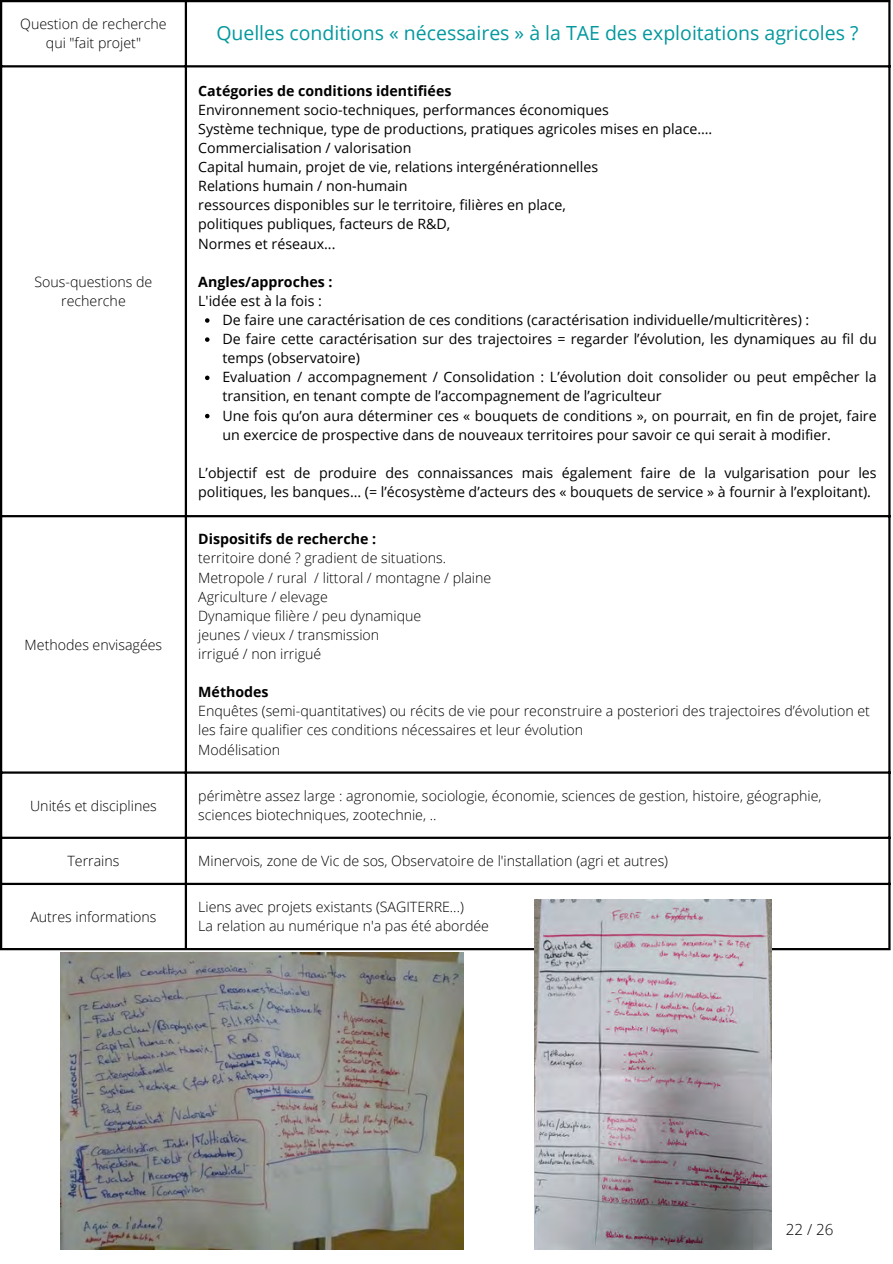
<style>
.page{position:relative;width:893px;height:1264px;background:#fff}
.page>*{position:absolute;margin:0;border:0;box-sizing:border-box;transform-origin:0 0}
.t1{font:19.5px "Open Sans";color:#03989e}
.t2{font:300 15.15px "Open Sans";color:#000}
.t3{font:14.25px/19px "Open Sans";color:#000}
.t4{font:300 14.25px/19px "Open Sans";color:#000;text-align:center}
.t5{font:700 14.25px "Open Sans";color:#000}
</style>
<div class="page">
<svg style="left:205px;top:318px;width:4px;height:5px"></svg>
<svg style="left:205px;top:337px;width:4px;height:5px"></svg>
<svg style="left:205px;top:375px;width:4px;height:5px"></svg>
<svg style="left:205px;top:414px;width:4px;height:4px"></svg>
<hr style="left:0;top:2px;width:2px;height:946px;background:#000">
<hr style="left:185px;top:2px;width:2px;height:946px;background:#000">
<hr style="left:888px;top:2px;width:2px;height:946px;background:#000">
<hr style="left:0;top:0;width:890px;height:2px;background:#000">
<hr style="left:0;top:65px;width:890px;height:2px;background:#000">
<hr style="left:0;top:515px;width:890px;height:2px;background:#000">
<hr style="left:0;top:771px;width:890px;height:2px;background:#000">
<hr style="left:0;top:836px;width:890px;height:3px;background:#000">
<hr style="left:0;top:882px;width:890px;height:3px;background:#000">
<hr style="left:0;top:948px;width:890px;height:2px;background:#000">
<img style="left:60px;top:952px;width:403px;height:297px">
<img style="left:534px;top:899px;width:237px;height:350px">
<p class="t4" style="left:20px;top:14px;width:148px">Question de recherche qui "fait projet"</p>
<p class="t1" style="left:216px;top:20px;width:643px">Quelles conditions « nécessaires » à la TAE des exploitations agricoles ?</p>
<p class="t4" style="left:34px;top:272px;width:119px">Sous-questions de recherche</p>
<p class="t4" style="left:25px;top:635px;width:139px">Methodes envisagées</p>
<p class="t5" style="left:198px;top:80px;width:255px">Catégories de conditions identifiées</p>
<p class="t3" style="left:198px;top:100px;width:412px">Environnement socio-techniques, performances économiques</p>
<p class="t3" style="left:198px;top:119px;width:515px">Système technique, type de productions, pratiques agricoles mises en place….</p>
<p class="t3" style="left:198px;top:138px;width:215px">Commercialisation / valorisation</p>
<p class="t3" style="left:198px;top:157px;width:401px">Capital humain, projet de vie, relations intergénérationnelles</p>
<p class="t3" style="left:198px;top:176px;width:211px">Relations humain / non-humain</p>
<p class="t3" style="left:198px;top:195px;width:369px">ressources disponibles sur le territoire, filières en place,</p>
<p class="t3" style="left:198px;top:214px;width:253px">politiques publiques, facteurs de R&amp;D,</p>
<p class="t3" style="left:198px;top:233px;width:139px">Normes et réseaux...</p>
<p class="t5" style="left:198px;top:271px;width:136px">Angles/approches :</p>
<p class="t3" style="left:198px;top:291px;width:125px">L'idée est à la fois :</p>
<p class="t3" style="left:222px;top:310px;width:588px">De faire une caractérisation de ces conditions (caractérisation individuelle/multicritères) :</p>
<p class="t3" style="left:222px;top:329px;width:655px">De faire cette caractérisation sur des trajectoires = regarder l’évolution, les dynamiques au fil du temps (observatoire)</p>
<p class="t3" style="left:222px;top:367px;width:655px">Evaluation / accompagnement / Consolidation : L’évolution doit consolider ou peut empêcher la transition, en tenant compte de l’accompagnement de l’agriculteur</p>
<p class="t3" style="left:222px;top:405px;width:655px">Une fois qu’on aura déterminer ces « bouquets de conditions », on pourrait, en fin de projet, faire un exercice de prospective dans de nouveaux territoires pour savoir ce qui serait à modifier.</p>
<p class="t3" style="left:198px;top:463px;width:680px">L’objectif est de produire des connaissances mais également faire de la vulgarisation pour les politiques, les banques… (= l’écosystème d’acteurs des « bouquets de service » à fournir à l’exploitant).</p>
<p class="t5" style="left:198px;top:529px;width:179px">Dispositifs de recherche :</p>
<p class="t4" style="left:198px;top:548px;width:249px">territoire doné ? gradient de situations.</p>
<p class="t4" style="left:198px;top:567px;width:294px">Metropole / rural / littoral / montagne / plaine</p>
<p class="t4" style="left:198px;top:586px;width:131px">Agriculture / elevage</p>
<p class="t4" style="left:198px;top:605px;width:224px">Dynamique filière / peu dynamique</p>
<p class="t4" style="left:198px;top:625px;width:182px">jeunes / vieux / transmission</p>
<p class="t4" style="left:198px;top:644px;width:124px">irrigué / non irrigué</p>
<p class="t5" style="left:198px;top:682px;width:72px">Méthodes</p>
<p class="t4" style="left:198px;top:701px;width:673px;text-align:left">Enquêtes (semi-quantitatives) ou récits de vie pour reconstruire a posteriori des trajectoires d’évolution et les faire qualifier ces conditions nécessaires et leur évolution</p>
<p class="t4" style="left:198px;top:739px;width:83px">Modélisation</p>
<p class="t4" style="left:30px;top:795px;width:128px">Unités et disciplines</p>
<p class="t4" style="left:198px;top:785px;width:625px;text-align:left">périmètre assez large : agronomie, sociologie, économie, sciences de gestion, histoire, géographie, sciences biotechniques, zootechnie, ..</p>
<p class="t4" style="left:67px;top:850px;width:53px">Terrains</p>
<p class="t4" style="left:198px;top:850px;width:471px">Minervois, zone de Vic de sos, Observatoire de l'installation (agri et autres)</p>
<p class="t4" style="left:30px;top:907px;width:128px">Autres informations</p>
<p class="t4" style="left:198px;top:897px;width:267px">Liens avec projets existants (SAGITERRE...)</p>
<p class="t4" style="left:198px;top:916px;width:292px">La relation au numérique n'a pas été abordée</p>
<p class="t2" style="left:785px;top:1218px;width:49px">22 / 26</p>
</div>
